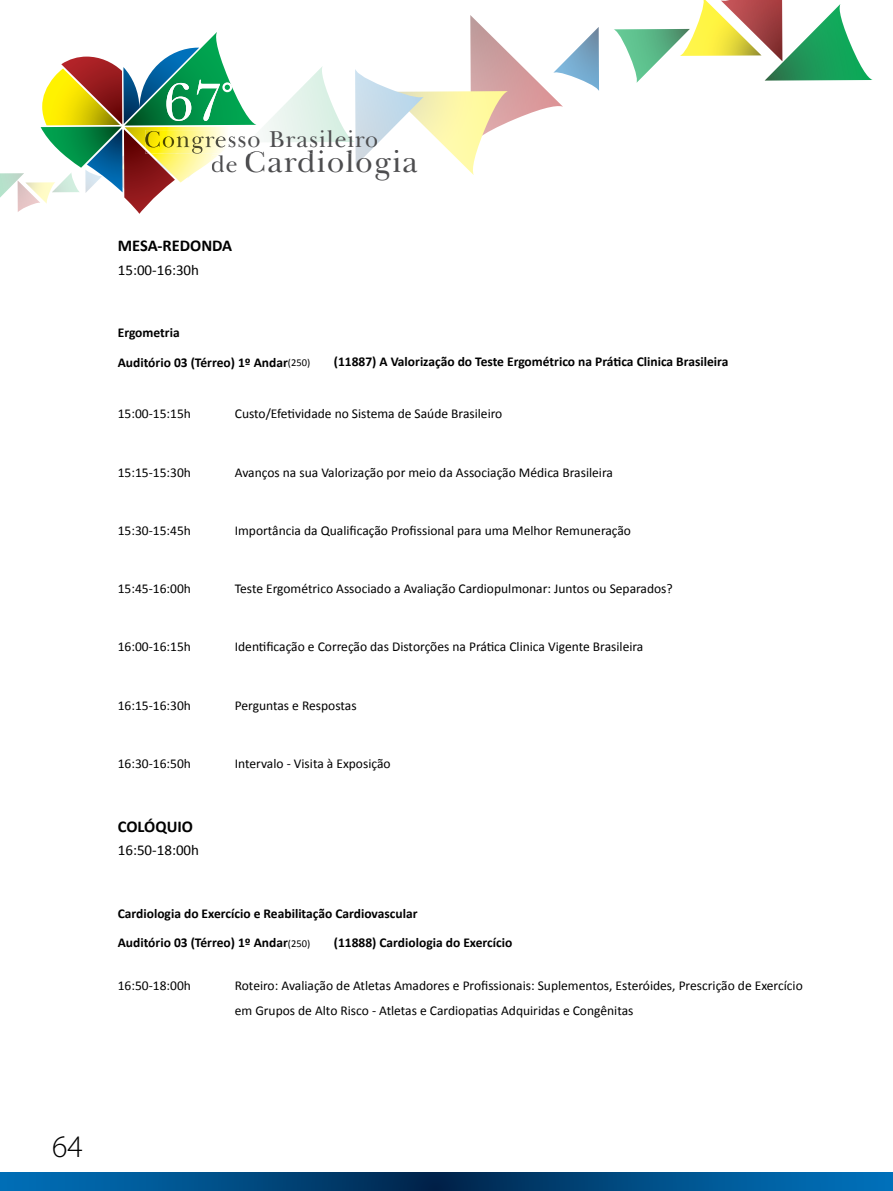
<style>
.page{position:relative;width:893px;height:1191px;background:#fff}
.page>*{position:absolute;margin:0;border:0;box-sizing:border-box;transform-origin:0 0}
.t1{font:300 31.5px "Myriad Pro";color:#000}
.t2{font:31.05px "New Baskerville IT Cby BT";letter-spacing:.04em;color:#4d4d4f}
.t3{font:23.7px "New Baskerville IT Cby BT";letter-spacing:.04em;color:#4d4d4f}
.t4{font:700 16.5px "Calibri";color:#000}
.t5{font:15px "Calibri";color:#000}
.t6{font:13.5px/25.2px "Calibri";color:#000}
.t7{font:700 13.5px/29.1px "Calibri";color:#000}
.s1{font-size:23.7px}
.s2{font-weight:400;font-size:10.5px}
</style>
<div class="page">
<svg style="left:614px;top:0;width:259px;height:83px"></svg>
<svg style="left:0;top:1172px;width:893px;height:19px;background:#004e87"></svg>
<svg style="left:0;top:15px;width:599px;height:199px"></svg>
<h3 class="t3" style="left:144px;top:124px;width:235px">Congresso Brasileiro</h3>
<h2 class="t2" style="left:211px;top:143px;width:209px"><span class="s1">de</span> Cardiologia</h2>
<p class="t4" style="left:118px;top:235px;width:116px">MESA-REDONDA</p>
<p class="t5" style="left:118px;top:260px;width:83px">15:00-16:30h</p>
<p class="t7" style="left:118px;top:318px;width:194px">Ergometria<br>Auditório 03 (Térreo) 1º Andar<span class="s2">(250)</span></p>
<p class="t7" style="left:334px;top:347px;width:396px">(11887) A Valorização do Teste Ergométrico na Prática Clinica Brasileira</p>
<p class="t6" style="left:118px;top:401px;width:75px">15:00-15:15h</p>
<p class="t6" style="left:235px;top:401px;width:269px">Custo/Efetividade no Sistema de Saúde Brasileiro</p>
<p class="t6" style="left:118px;top:459px;width:75px">15:15-15:30h</p>
<p class="t6" style="left:235px;top:459px;width:380px">Avanços na sua Valorização por meio da Associação Médica Brasileira</p>
<p class="t6" style="left:118px;top:518px;width:75px">15:30-15:45h</p>
<p class="t6" style="left:235px;top:518px;width:398px">Importância da Qualificação Profissional para uma Melhor Remuneração</p>
<p class="t6" style="left:118px;top:576px;width:75px">15:45-16:00h</p>
<p class="t6" style="left:235px;top:576px;width:439px">Teste Ergométrico Associado a Avaliação Cardiopulmonar: Juntos ou Separados?</p>
<p class="t6" style="left:118px;top:634px;width:75px">16:00-16:15h</p>
<p class="t6" style="left:235px;top:634px;width:410px">Identificação e Correção das Distorções na Prática Clinica Vigente Brasileira</p>
<p class="t6" style="left:118px;top:692px;width:75px">16:15-16:30h</p>
<p class="t6" style="left:235px;top:692px;width:123px">Perguntas e Respostas</p>
<p class="t6" style="left:118px;top:750px;width:75px">16:30-16:50h</p>
<p class="t6" style="left:235px;top:750px;width:157px">Intervalo - Visita à Exposição</p>
<p class="t4" style="left:118px;top:815px;width:75px">COLÓQUIO</p>
<p class="t5" style="left:118px;top:840px;width:83px">16:50-18:00h</p>
<p class="t7" style="left:118px;top:899px;width:301px">Cardiologia do Exercício e Reabilitação Cardiovascular<br>Auditório 03 (Térreo) 1º Andar<span class="s2">(250)</span></p>
<p class="t7" style="left:334px;top:928px;width:180px">(11888) Cardiologia do Exercício</p>
<p class="t6" style="left:118px;top:973px;width:75px">16:50-18:00h</p>
<p class="t6" style="left:235px;top:973px;width:569px">Roteiro: Avaliação de Atletas Amadores e Profissionais: Suplementos, Esteróides, Prescrição de Exercício em Grupos de Alto Risco - Atletas e Cardiopatias Adquiridas e Congênitas</p>
<h1 class="t1" style="left:52px;top:1129px;width:32px">64</h1>
</div>
